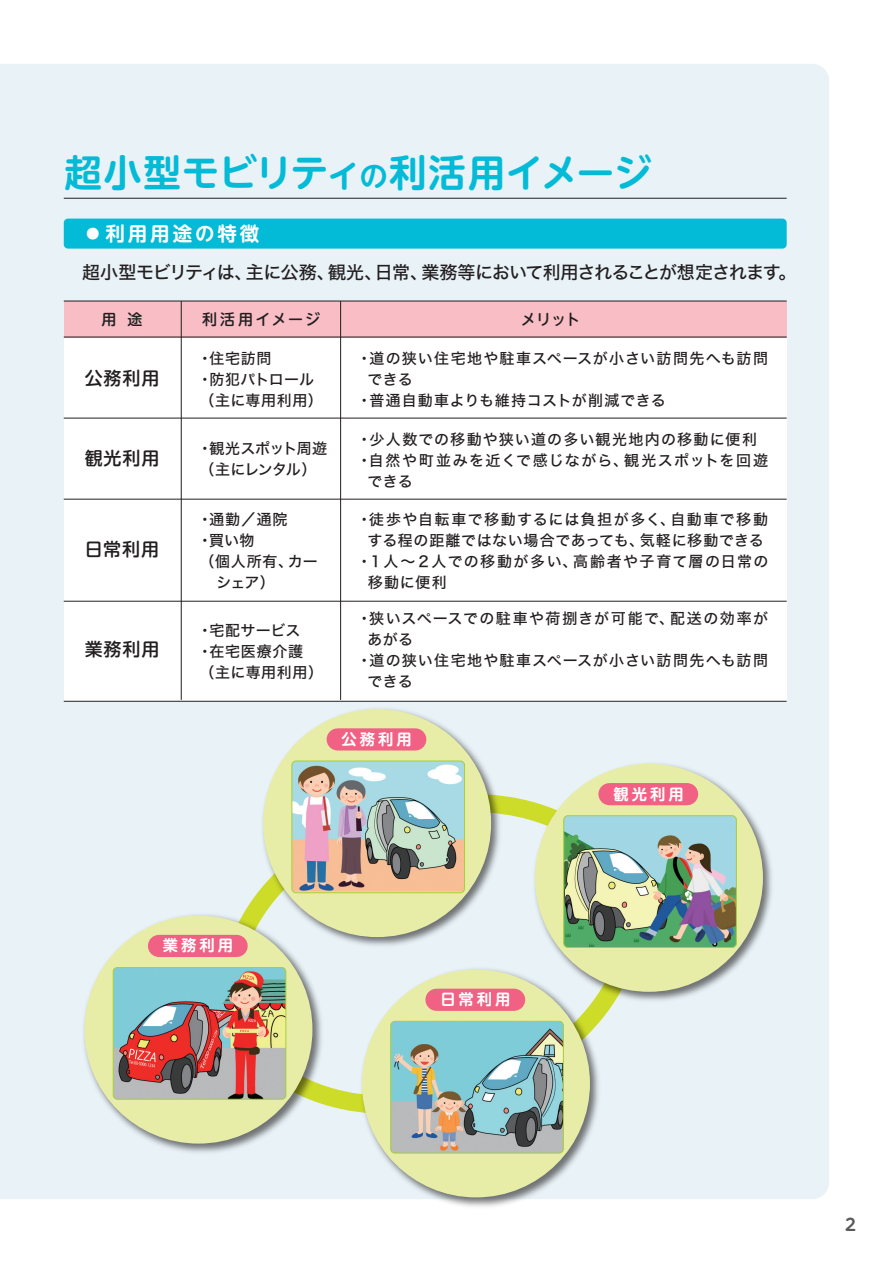
<style>
.page{position:relative;width:893px;height:1263px;background:#fff}
.page>*{position:absolute;margin:0;border:0;box-sizing:border-box;transform-origin:0 0}
.t1{font:700 37.5px "UD Shin M Go Pro De";color:#03bbd7}
.t2{font:700 19.5px "UD Shin M Go Pro De";letter-spacing:.15em;color:#fff}
.t3{font:18px "Hira Kaku Std W5";letter-spacing:-.045em;color:#231f20}
.t4{font:500 18px "UD Shin M Go Pro";letter-spacing:.05em;color:#231f20}
.t5{font:700 16.5px "UD Shin M Go Pro De";color:#57585a}
.t6{font:700 15.3px "UD Shin M Go Pro De";letter-spacing:.2em;color:#fff}
.t7{font:15px "Hira Kaku Std W5";letter-spacing:.065em;color:#231f20}
.t8{font:15px/21px "Hira Kaku Std W5";letter-spacing:.035em;color:#231f20}
.t9{font:15px "Hira Kaku Std W5";letter-spacing:.09em;color:#231f20}
.t10{font:15px "Hira Kaku Std W5";letter-spacing:.04em;color:#231f20}
.t11{font:15px "Hira Kaku Std W5";letter-spacing:.1em;color:#231f20}
.t12{font:15px "Hira Kaku Std W5";letter-spacing:.095em;color:#231f20}
.t13{font:15px/21px "Hira Kaku Std W5";letter-spacing:-.04em;color:#231f20}
.t14{font:500 15px "UD Shin M Go Pro";letter-spacing:.145em;color:#231f20}
.t15{font:500 15px "UD Shin M Go Pro";letter-spacing:.095em;color:#231f20}
.s1{font-size:28.5px}
</style>
<div class="page">
<div style="left:0;top:64px;width:829px;height:1135px;background:#e8f2f7"></div>
<div style="left:64px;top:337px;width:723px;height:364px;background:#fff"></div>
<div style="left:64px;top:301px;width:723px;height:36px;background:#f8bdc5"></div>
<hr style="left:64px;top:301px;width:723px;height:1px;background:#231f20">
<hr style="left:64px;top:337px;width:723px;height:1px;background:#231f20">
<hr style="left:64px;top:418px;width:723px;height:1px;background:#231f20">
<hr style="left:64px;top:499px;width:723px;height:1px;background:#231f20">
<hr style="left:64px;top:601px;width:723px;height:1px;background:#231f20">
<hr style="left:64px;top:701px;width:723px;height:1px;background:#231f20">
<div style="left:64px;top:219px;width:723px;height:30px;background:#03bbd7;border-radius:4px"></div>
<hr style="left:181px;top:301px;width:1px;height:399px;background:#231f20">
<hr style="left:340px;top:301px;width:1px;height:399px;background:#231f20">
<hr style="left:64px;top:198px;width:723px;height:1px;background:#231f20">
<div style="left:190px;top:759px;width:460px;height:390px;background:#e8f2f7"></div>
<img style="left:258px;top:704px;width:247px;height:247px">
<div style="left:263px;top:709px;width:228px;height:228px;background:#e7eda7;border-radius:50%"></div>
<img style="left:530px;top:759px;width:247px;height:246px">
<div style="left:535px;top:764px;width:228px;height:228px;background:#e7eda7;border-radius:50%"></div>
<img style="left:80px;top:911px;width:246px;height:246px">
<div style="left:85px;top:916px;width:227px;height:227px;background:#e7eda7;border-radius:50%"></div>
<img style="left:357px;top:965px;width:247px;height:242px">
<div style="left:362px;top:969px;width:228px;height:228px;background:#e7eda7;border-radius:50%"></div>
<img style="left:293px;top:761px;width:172px;height:130px">
<div style="left:291px;top:761px;width:174px;height:132px;border:1px solid #a6ce39;border-radius:4px"></div>
<img style="left:565px;top:817px;width:170px;height:129px">
<div style="left:563px;top:815px;width:174px;height:133px;border:1px solid #a6ce39;border-radius:4px"></div>
<img style="left:113px;top:967px;width:173px;height:132px">
<div style="left:113px;top:967px;width:173px;height:132px;border:1px solid #a6ce39;border-radius:4px"></div>
<img style="left:391px;top:1023px;width:172px;height:130px">
<div style="left:390px;top:1021px;width:174px;height:132px;border:1px solid #a6ce39;border-radius:4px"></div>
<div style="left:338px;top:728px;width:77px;height:22px;background:#f06183"></div>
<div style="left:609px;top:783px;width:78px;height:22px;background:#f06183"></div>
<div style="left:159px;top:935px;width:78px;height:22px;background:#f06183"></div>
<div style="left:436px;top:989px;width:78px;height:22px;background:#f06183"></div>
<h1 class="t1" style="left:65px;top:143px;width:589px">超小型モビリティ<span class="s1">の</span>利活用イメージ</h1>
<h2 class="t2" style="left:83px;top:218px;width:178px">●利用用途の特徴</h2>
<p class="t3" style="left:82px;top:259px;width:716px">超小型モビリティは、主に公務、観光、日常、業務等において利用されることが想定されます。</p>
<p class="t15" style="left:102px;top:307px;width:42px">用 途</p>
<p class="t14" style="left:202px;top:307px;width:119px">利活用イメージ</p>
<p class="t15" style="left:521px;top:307px;width:61px">メリット</p>
<p class="t8" style="left:197px;top:347px;width:127px">・住宅訪問<br>・防犯パトロール（主に専用利用）</p>
<p class="t7" style="left:357px;top:347px;width:413px">・道の狭い住宅地や駐車スペースが小さい訪問先へも訪問</p>
<p class="t7" style="left:367px;top:368px;width:47px">できる</p>
<p class="t10" style="left:357px;top:389px;width:311px">・普通自動車よりも維持コストが削減できる</p>
<p class="t4" style="left:85px;top:364px;width:76px">公務利用</p>
<p class="t4" style="left:85px;top:444px;width:76px">観光利用</p>
<p class="t13" style="left:197px;top:438px;width:131px">・観光スポット周遊（主にレンタル）</p>
<p class="t7" style="left:357px;top:428px;width:402px">・少人数での移動や狭い道の多い観光地内の移動に便利</p>
<p class="t11" style="left:357px;top:449px;width:413px">・自然や町並みを近くで感じながら、観光スポットを回遊</p>
<p class="t7" style="left:367px;top:470px;width:47px">できる</p>
<p class="t4" style="left:85px;top:535px;width:76px">日常利用</p>
<p class="t4" style="left:85px;top:634px;width:76px">業務利用</p>
<p class="t8" style="left:197px;top:509px;width:122px">・通勤／通院<br>・買い物<br>（個人所有、カー　シェア）</p>
<p class="t9" style="left:357px;top:508px;width:413px">・徒歩や自転車で移動するには負担が多く、自動車で移動</p>
<p class="t10" style="left:367px;top:529px;width:398px">する程の距離ではない場合であっても、気軽に移動できる</p>
<p class="t9" style="left:357px;top:550px;width:413px">・１人～２人での移動が多い、高齢者や子育て層の日常の</p>
<p class="t7" style="left:368px;top:571px;width:80px">移動に便利</p>
<p class="t8" style="left:197px;top:620px;width:127px">・宅配サービス<br>・在宅医療介護<br>（主に専用利用）</p>
<p class="t12" style="left:357px;top:607px;width:413px">・狭いスペースでの駐車や荷捌きが可能で、配送の効率が</p>
<p class="t7" style="left:367px;top:628px;width:47px">あがる</p>
<p class="t7" style="left:357px;top:649px;width:413px">・道の狭い住宅地や駐車スペースが小さい訪問先へも訪問</p>
<p class="t7" style="left:367px;top:670px;width:47px">できる</p>
<p class="t6" style="left:342px;top:727px;width:72px">公務利用</p>
<p class="t6" style="left:613px;top:781px;width:72px">観光利用</p>
<p class="t6" style="left:163px;top:933px;width:72px">業務利用</p>
<p class="t6" style="left:440px;top:987px;width:71px">日常利用</p>
<p class="t5" style="left:845px;top:1211px;width:12px">2</p>
</div>
